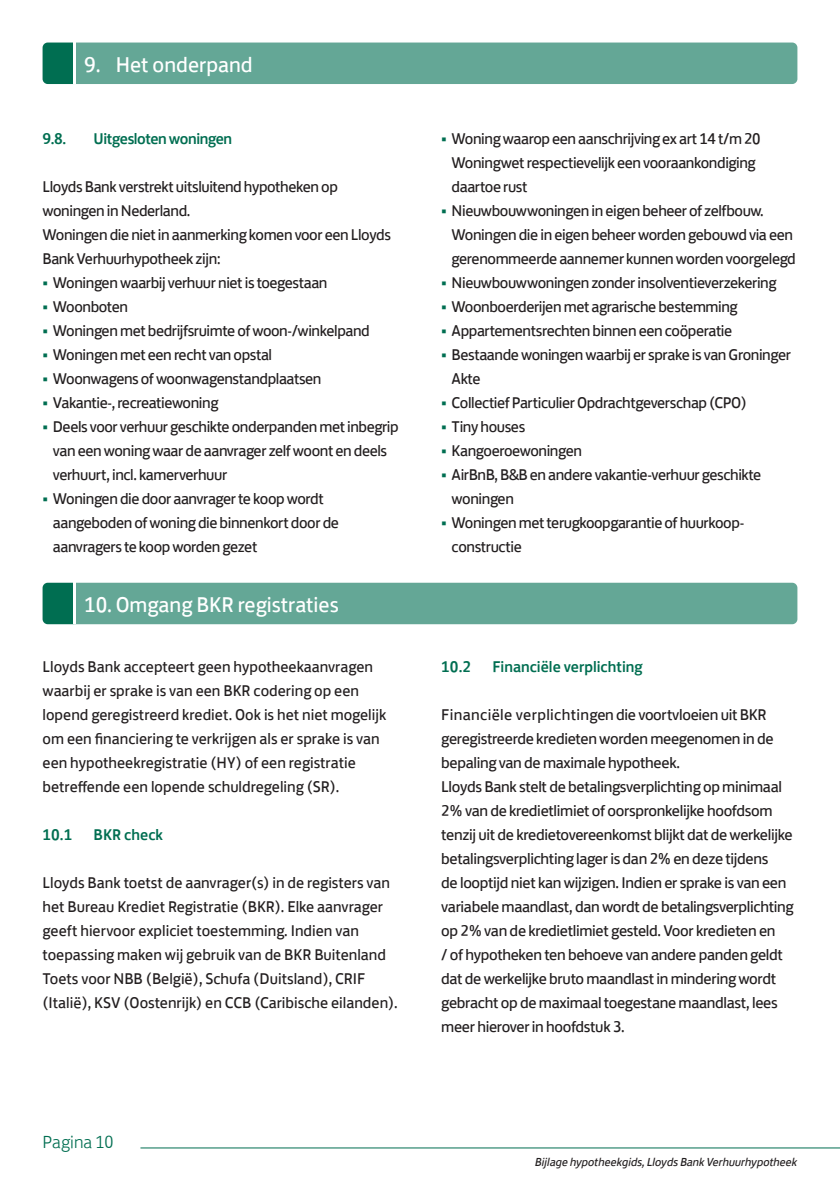
<style>
.page{position:relative;width:840px;height:1191px;background:#fff}
.page>*{position:absolute;margin:0;border:0;box-sizing:border-box;transform-origin:0 0}
.t1{font:22px "Lloyds Bank Jack";color:#fff}
.t2{font:300 18px "Lloyds Bank Jack";color:#006e51}
.BODY{font:16px/24px "Lloyds Bank Jack";letter-spacing:-.025em;color:#231f20}
.BODY-2{font:16px/24px "Lloyds Bank Jack";color:#231f20}
.TK{font:500 16px "Lloyds Bank Jack";color:#006e51}
.TK-2{font:500 16px "Lloyds Bank Jack";letter-spacing:-.025em;color:#006e51}
.t3{font:italic 12px "Lloyds Bank Jack";letter-spacing:-.01em;color:#231f20}
.s1{color:#006e51}
</style>
<div class="page">
<hr style="left:140px;top:1147px;width:699px;height:1px;background:#006e51">
<div style="left:43px;top:583px;width:754px;height:41px;background:#64a796"></div>
<hr style="left:74px;top:583px;width:2px;height:41px;background:#fff">
<div style="left:43px;top:43px;width:754px;height:41px;background:#64a796"></div>
<hr style="left:74px;top:43px;width:2px;height:41px;background:#fff">
<p class="t1" style="left:84px;top:46px;width:170px">9. Het onderpand</p>
<p class="TK" style="left:43px;top:126px;width:25px">9.8.</p>
<p class="TK-2" style="left:94px;top:126px;width:140px">Uitgesloten woningen</p>
<p class="BODY" style="left:43px;top:173px;width:297px">Lloyds Bank verstrekt uitsluitend hypotheken op woningen in Nederland.</p>
<p class="BODY" style="left:43px;top:221px;width:350px">Woningen die niet in aanmerking komen voor een Lloyds<br>Bank Verhuurhypotheek zijn:</p>
<p class="BODY" style="left:43px;top:269px;width:286px"><span class="s1">•</span> Woningen waarbij verhuur niet is toegestaan</p>
<p class="BODY" style="left:43px;top:293px;width:87px"><span class="s1">•</span> Woonboten</p>
<p class="BODY" style="left:43px;top:317px;width:328px"><span class="s1">•</span> Woningen met bedrijfsruimte of woon-/winkelpand</p>
<p class="BODY" style="left:43px;top:341px;width:231px"><span class="s1">•</span> Woningen met een recht van opstal</p>
<p class="BODY" style="left:43px;top:365px;width:280px"><span class="s1">•</span> Woonwagens of woonwagenstandplaatsen</p>
<p class="BODY" style="left:43px;top:389px;width:177px"><span class="s1">•</span> Vakantie-, recreatiewoning</p>
<p class="BODY" style="left:53px;top:413px;width:347px;text-indent:-10px"><span class="s1">•</span> Deels voor verhuur geschikteonderpandenmet inbegrip van een woning waar de aanvrager zelf woont en deels verhuurt, incl. kamerverhuur</p>
<p class="BODY" style="left:53px;top:485px;width:287px;text-indent:-10px"><span class="s1">•</span> Woningen die door aanvrager te koop wordt aangeboden of woning die binnenkort door de aanvragers te koop worden gezet</p>
<p class="t1" style="left:84px;top:586px;width:256px">10. Omgang BKR registraties</p>
<p class="BODY-2" style="left:43px;top:653px;width:345px">Lloyds Bank accepteert geen hypotheekaanvragen waarbij er sprake is van een BKR codering op een lopend geregistreerd krediet. Ook is het niet mogelijk om een financiering te verkrijgen als er sprake is van een hypotheekregistratie (HY) of een registratie betreffende een lopende schuldregeling (SR).</p>
<p class="TK" style="left:43px;top:822px;width:31px">10.1</p>
<p class="TK" style="left:94px;top:822px;width:71px">BKR check</p>
<p class="BODY-2" style="left:43px;top:869px;width:356px">Lloyds Bank toetst de aanvrager(s) in de registers van het Bureau Krediet Registratie (BKR). Elke aanvrager geeft hiervoor expliciet toestemming. Indien van toepassing maken wij gebruik van de BKR Buitenland Toets voor NBB (België), Schufa (Duitsland), CRIF (Italië), KSV (Oostenrijk) en CCB (Caribische eilanden).</p>
<p class="t2" style="left:43px;top:1127px;width:72px">Pagina 10</p>
<p class="BODY" style="left:451px;top:125px;width:310px;text-indent:-10px"><span class="s1">•</span> Woning waarop een aanschrijving ex art 14 t/m 20<br>Woningwet respectievelijk een vooraankondiging daartoe rust</p>
<p class="BODY" style="left:451px;top:197px;width:345px;text-indent:-10px"><span class="s1">•</span> Nieuwbouwwoningen in eigen beheer of zelfbouw.<br>Woningen die in eigen beheer worden gebouwd via een gerenommeerde aannemer kunnen worden voorgelegd</p>
<p class="BODY" style="left:441px;top:269px;width:336px"><span class="s1">•</span> Nieuwbouwwoningen zonder insolventieverzekering</p>
<p class="BODY" style="left:441px;top:293px;width:298px"><span class="s1">•</span> Woonboerderijen met agrarische bestemming</p>
<p class="BODY" style="left:441px;top:317px;width:292px"><span class="s1">•</span> Appartementsrechten binnen een coöperatie</p>
<p class="BODY" style="left:451px;top:341px;width:340px;text-indent:-10px"><span class="s1">•</span> Bestaande woningen waarbij er sprake is van Groninger<br>Akte</p>
<p class="BODY" style="left:441px;top:389px;width:307px"><span class="s1">•</span> Collectief Particulier Opdrachtgeverschap (CPO)</p>
<p class="BODY" style="left:441px;top:413px;width:85px"><span class="s1">•</span> Tiny houses</p>
<p class="BODY" style="left:441px;top:437px;width:142px"><span class="s1">•</span> Kangoeroewoningen</p>
<p class="BODY" style="left:451px;top:461px;width:311px;text-indent:-10px"><span class="s1">•</span> AirBnB, B&amp;B en andere vakantie-verhuur geschikte woningen</p>
<p class="BODY" style="left:451px;top:509px;width:294px;text-indent:-10px"><span class="s1">•</span> Woningen met terugkoopgarantie of huurkoop&shy;constructie</p>
<p class="TK" style="left:441px;top:654px;width:31px">10.2</p>
<p class="TK" style="left:492px;top:654px;width:152px">Financiële verplichting</p>
<p class="BODY" style="left:441px;top:701px;width:334px">Financiële verplichtingen die voortvloeien uitBKR geregistreerde kredieten worden meegenomen in de bepaling van de maximale hypotheek.</p>
<p class="BODY" style="left:441px;top:773px;width:353px">Lloyds Bank stelt de betalingsverplichting op minimaal 2% van de kredietlimiet of oorspronkelijke hoofdsom tenzij uit de kredietovereenkomst blijkt dat de werkelijke betalingsverplichting lager is dan 2% en deze tijdens<br>de looptijd niet kan wijzigen. Indien er sprake is van een variabele maandlast, dan wordt de betalingsverplichting op 2% van de kredietlimiet gesteld. Voor kredieten en<br>/ of hypotheken ten behoeve van andere panden geldt dat de werkelijke bruto maandlast in mindering wordt gebracht op de maximaal toegestane maandlast, lees meer hierover in hoofdstuk 3.</p>
<p class="t3" style="left:535px;top:1152px;width:264px">Bijlage hypotheekgids, Lloyds Bank Verhuurhypotheek</p>
</div>
